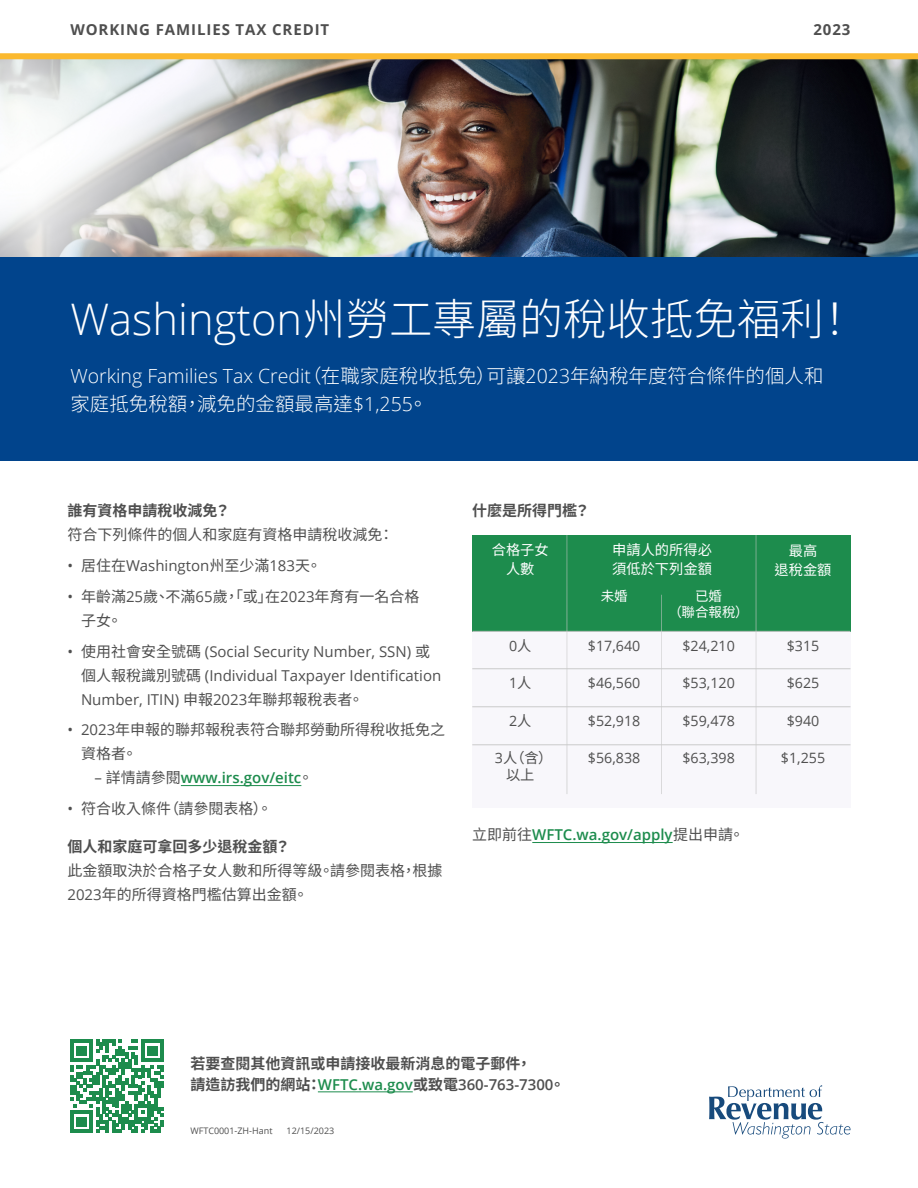
<style>
.page{position:relative;width:918px;height:1188px;background:#fff}
.page>*{position:absolute;margin:0;border:0;box-sizing:border-box;transform-origin:0 0}
.t1{font:300 43.5px "Noto Sans TC";color:#fff}
.t2{font:300 19.5px/28.5px "Noto Sans TC";color:#fff}
.t3{font:15px/24px "Noto Sans TC";color:#4f4f4f}
.t4{font:15px/24px "Open Sans";color:#4f4f4f}
.t5{font:700 15px/21px "Noto Sans TC";color:#4f4f4f}
.t6{font:600 15px "Open Sans";color:#1d8c4d}
.t7{font:700 15px "Open Sans";letter-spacing:.06em;color:#4f4f4f}
.t8{font:14.25px "Open Sans";color:#4f4f4f}
.t9{font:14.25px/19.5px "Noto Sans TC";color:#fff;text-align:center}
.t10{font:14.25px/17.1px "Noto Sans TC";color:#4f4f4f;text-align:center}
.t11{font:13.5px/16.2px "Noto Sans TC";color:#fff;text-align:center}
.t12{font:9px "Open Sans";color:#4f4f4f}
.s1{font-family:"Open Sans"}
.s2{font-family:"Noto Sans TC"}
.s3{font-weight:400;color:#4f4f4f}
.s4{font-family:"Noto Sans TC";font-weight:400;color:#4f4f4f}
.s5{font-family:"Open Sans";font-weight:600;color:#1d8c4d}
.s6{font-family:"Open Sans";font-weight:600}
</style>
<div class="page">
<svg style="left:70px;top:1040px;width:94px;height:93px"></svg>
<svg style="left:709px;top:1085px;width:141px;height:54px"></svg>
<img style="left:0;top:59px;width:918px;height:199px">
<div style="left:0;top:53px;width:918px;height:6px;background:#fbb92f"></div>
<div style="left:0;top:258px;width:918px;height:203px;background:#01448c"></div>
<hr style="left:181px;top:785px;width:120px;height:1px;background:#1d8c4d">
<hr style="left:532px;top:842px;width:141px;height:1px;background:#1d8c4d">
<hr style="left:318px;top:1091px;width:95px;height:1px;background:#1d8c4d">
<div style="left:472px;top:535px;width:378px;height:273px;background:#f8f7fb"></div>
<div style="left:472px;top:535px;width:378px;height:97px;background:#1d8c4d"></div>
<hr style="left:472px;top:631px;width:379px;height:1px;background:#cacaca">
<hr style="left:472px;top:669px;width:379px;height:1px;background:#cacaca">
<hr style="left:472px;top:707px;width:379px;height:1px;background:#cacaca">
<hr style="left:472px;top:745px;width:379px;height:1px;background:#cacaca">
<hr style="left:567px;top:535px;width:1px;height:259px;background:#cacaca">
<hr style="left:661px;top:595px;width:1px;height:199px;background:#cacaca">
<hr style="left:756px;top:535px;width:1px;height:259px;background:#cacaca">
<p class="t7" style="left:70px;top:19px;width:260px">WORKING FAMILIES TAX CREDIT</p>
<p class="t7" style="left:813px;top:19px;width:39px">2023</p>
<p class="t1" style="left:70px;top:294px;width:788px"><span class="s1">Washington</span>州勞工專屬的稅收抵免福利！</p>
<p class="t2" style="left:70px;top:362px;width:755px"><span class="s1">Working Families Tax Credit</span>（在職家庭稅收抵免）可讓<span class="s1">2023</span>年納稅年度符合條件的個人和家庭抵免稅額，減免的金額最高達<span class="s1">$1,255</span>。</p>
<p class="t5" style="left:68px;top:501px;width:164px">誰有資格申請稅收減免？</p>
<p class="t3" style="left:68px;top:523px;width:328px">符合下列條件的個人和家庭有資格申請稅收減免：</p>
<p class="t4" style="left:68px;top:553px;width:255px">• <span class="s2">居住在</span>Washington<span class="s2">州至少滿</span>183<span class="s2">天。</span></p>
<p class="t3" style="left:81px;top:585px;width:340px;text-indent:-14px"><span class="s1">•</span> 年齡滿<span class="s1">25</span>歲、不滿<span class="s1">65</span>歲，「或」在<span class="s1">2023</span>年育有一名合格子女。</p>
<p class="t4" style="left:81px;top:639px;width:362px;text-indent:-14px">• <span class="s2">使用社會安全號碼</span> (Social Security Number, SSN) <span class="s2">或個人報稅識別號碼</span> (Individual Taxpayer Identification<br>Number, ITIN) <span class="s2">申報</span>2023<span class="s2">年聯邦報稅表者。</span></p>
<p class="t3" style="left:81px;top:718px;width:366px;text-indent:-14px"><span class="s1">• 2023</span>年申報的聯邦報稅表符合聯邦勞動所得稅收抵免之資格者。</p>
<p class="t6" style="left:94px;top:768px;width:220px"><span class="s3">–</span> <span class="s4">詳情請參閱</span>www.irs.gov/eitc<span class="s4">。</span></p>
<p class="t3" style="left:68px;top:797px;width:206px"><span class="s1">•</span> 符合收入條件（請參閱表格）。</p>
<p class="t5" style="left:68px;top:836px;width:224px">個人和家庭可拿回多少退稅金額？</p>
<p class="t3" style="left:68px;top:858px;width:376px">此金額取決於合格子女人數和所得等級。請參閱表格，根據<br><span class="s1">2023</span>年的所得資格門檻估算出金額。</p>
<p class="t5" style="left:472px;top:501px;width:119px">什麼是所得門檻？</p>
<p class="t9" style="left:492px;top:540px;width:58px">合格子女人數</p>
<p class="t9" style="left:612px;top:540px;width:101px;text-align:left">申請人的所得必須低於下列金額</p>
<p class="t11" style="left:601px;top:588px;width:28px">未婚</p>
<p class="t11" style="left:669px;top:588px;width:82px">已婚<br>（聯合報稅）</p>
<p class="t8" style="left:509px;top:636px;width:24px">0<span class="s2">人</span></p>
<p class="t8" style="left:509px;top:673px;width:24px">1<span class="s2">人</span></p>
<p class="t8" style="left:509px;top:711px;width:24px">2<span class="s2">人</span></p>
<p class="t10" style="left:495px;top:749px;width:59px"><span class="s1">3</span>人（含）以上</p>
<p class="t8" style="left:588px;top:636px;width:54px">$17,640</p>
<p class="t8" style="left:588px;top:673px;width:54px">$46,560</p>
<p class="t8" style="left:588px;top:711px;width:54px">$52,918</p>
<p class="t8" style="left:588px;top:748px;width:54px">$56,838</p>
<p class="t8" style="left:682px;top:636px;width:54px">$24,210</p>
<p class="t8" style="left:682px;top:673px;width:54px">$53,120</p>
<p class="t8" style="left:682px;top:711px;width:54px">$59,478</p>
<p class="t8" style="left:682px;top:748px;width:54px">$63,398</p>
<p class="t6" style="left:472px;top:825px;width:274px"><span class="s4">立即前往</span>WFTC.wa.gov/apply<span class="s4">提出申請。</span></p>
<p class="t9" style="left:775px;top:541px;width:58px">最高<br>退稅金額</p>
<p class="t8" style="left:787px;top:636px;width:34px">$315</p>
<p class="t8" style="left:787px;top:673px;width:34px">$625</p>
<p class="t8" style="left:787px;top:711px;width:34px">$940</p>
<p class="t8" style="left:781px;top:748px;width:46px">$1,255</p>
<p class="t5" style="left:190px;top:1053px;width:376px">若要查閱其他資訊或申請接收最新消息的電子郵件，<br>請造訪我們的網站：<span class="s5">WFTC.wa.gov</span>或致電<span class="s6">360-763-7300</span>。</p>
<p class="t12" style="left:190px;top:1125px;width:84px">WFTC0001-ZH-Hant</p>
<p class="t12" style="left:287px;top:1125px;width:49px">12/15/2023</p>
</div>
